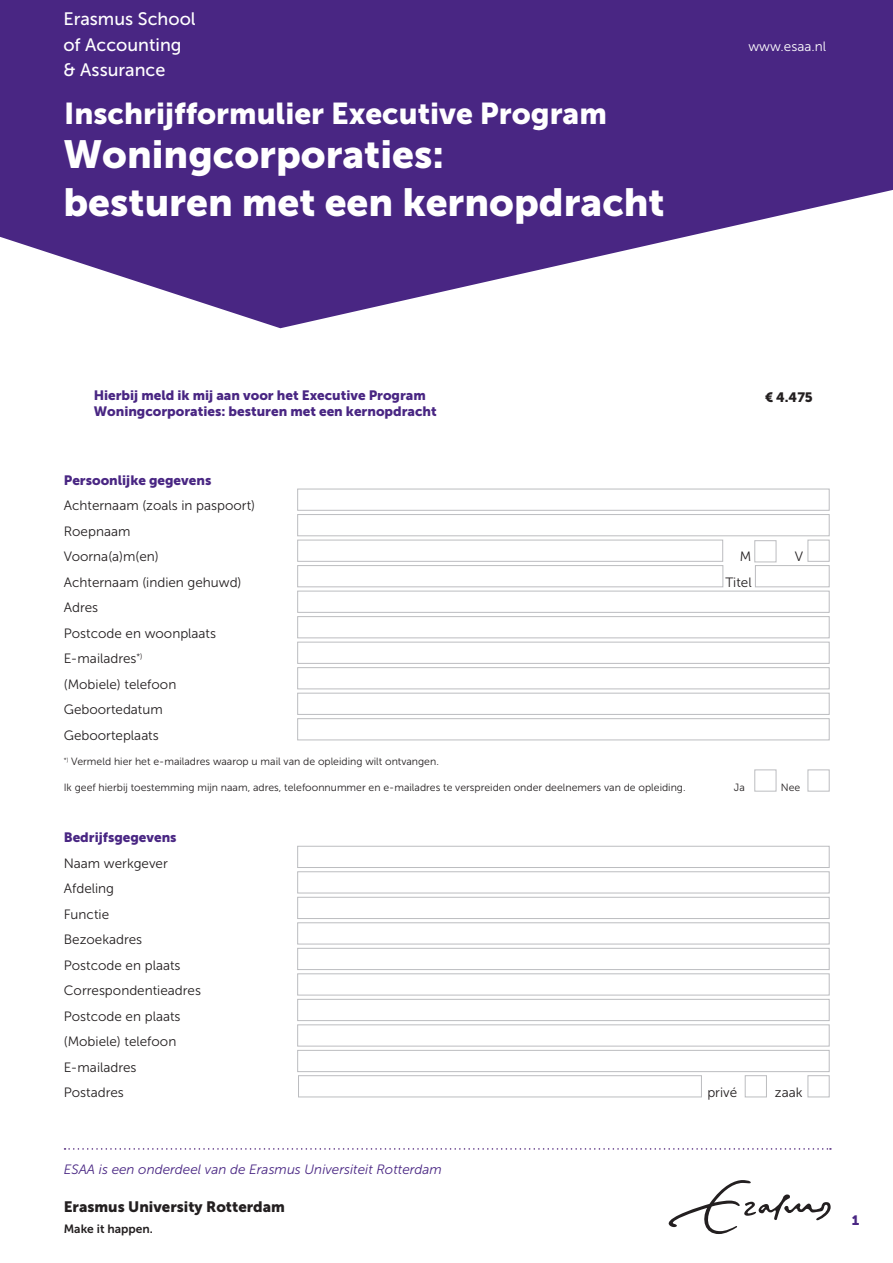
<style>
.page{position:relative;width:893px;height:1263px;background:#fff}
.page>*{position:absolute;margin:0;border:0;box-sizing:border-box;transform-origin:0 0}
.Body{font:39px/48.3px "Museo Sans 900";color:#fff}
.Body-2{font:30px "Museo Sans 900";color:#fff}
.Body-3{font:18px/25.5px "Museo Sans 500";color:#fff}
.t1{font:15px "Museo Sans 900";color:#231f20}
.Body-4{font:13.5px "Museo Sans 300";color:#231f20}
.Body-5{font:13.5px/16.2px "Museo Sans 900";color:#492683}
.Body-6{font:italic 13.5px "Museo Sans 300";color:#492683}
.Subheading_1__kleur{font:13.5px "Museo Sans 300";color:#fff}
.t2{font:13.5px "Museo Sans 900";color:#231f20}
.Subheading_1__kleur-2{font:13.5px "Museo Sans 900";color:#492683}
.t3{font:12px "Museo Sans 700";color:#231f20}
.Body-7{font:10.5px "Museo Sans 300";color:#231f20}
</style>
<div class="page">
<svg style="left:669px;top:1180px;width:162px;height:54px"></svg>
<svg style="left:65px;top:1148px;width:766px;height:2px"></svg>
<svg style="left:0;top:0;width:893px;height:328px;fill:#492683"></svg>
<div style="left:297px;top:489px;width:532px;height:21px;background:#fff;border:1px solid #bcbdc0"></div>
<div style="left:297px;top:846px;width:532px;height:22px;background:#fff;border:1px solid #bcbdc0"></div>
<div style="left:297px;top:871px;width:532px;height:22px;background:#fff;border:1px solid #bcbdc0"></div>
<div style="left:297px;top:897px;width:532px;height:22px;background:#fff;border:1px solid #bcbdc0"></div>
<div style="left:297px;top:922px;width:532px;height:22px;background:#fff;border:1px solid #bcbdc0"></div>
<div style="left:297px;top:948px;width:532px;height:22px;background:#fff;border:1px solid #bcbdc0"></div>
<div style="left:297px;top:974px;width:532px;height:21px;background:#fff;border:1px solid #bcbdc0"></div>
<div style="left:297px;top:999px;width:532px;height:22px;background:#fff;border:1px solid #bcbdc0"></div>
<div style="left:297px;top:1025px;width:532px;height:21px;background:#fff;border:1px solid #bcbdc0"></div>
<div style="left:297px;top:1050px;width:532px;height:22px;background:#fff;border:1px solid #bcbdc0"></div>
<div style="left:297px;top:514px;width:532px;height:22px;background:#fff;border:1px solid #bcbdc0"></div>
<div style="left:297px;top:540px;width:426px;height:21px;background:#fff;border:1px solid #bcbdc0"></div>
<div style="left:808px;top:540px;width:21px;height:21px;background:#fff;border:1px solid #bcbdc0"></div>
<div style="left:808px;top:770px;width:21px;height:21px;background:#fff;border:1px solid #bcbdc0"></div>
<div style="left:755px;top:540px;width:21px;height:22px;background:#fff;border:1px solid #bcbdc0"></div>
<div style="left:755px;top:770px;width:21px;height:21px;background:#fff;border:1px solid #bcbdc0"></div>
<div style="left:297px;top:565px;width:426px;height:22px;background:#fff;border:1px solid #bcbdc0"></div>
<div style="left:755px;top:565px;width:74px;height:22px;background:#fff;border:1px solid #bcbdc0"></div>
<div style="left:297px;top:591px;width:532px;height:21px;background:#fff;border:1px solid #bcbdc0"></div>
<div style="left:297px;top:616px;width:532px;height:22px;background:#fff;border:1px solid #bcbdc0"></div>
<div style="left:297px;top:642px;width:532px;height:21px;background:#fff;border:1px solid #bcbdc0"></div>
<div style="left:297px;top:667px;width:532px;height:22px;background:#fff;border:1px solid #bcbdc0"></div>
<div style="left:297px;top:693px;width:532px;height:22px;background:#fff;border:1px solid #bcbdc0"></div>
<div style="left:297px;top:718px;width:532px;height:22px;background:#fff;border:1px solid #bcbdc0"></div>
<div style="left:808px;top:1075px;width:21px;height:22px;background:#fff;border:1px solid #bcbdc0"></div>
<div style="left:745px;top:1075px;width:22px;height:22px;background:#fff;border:1px solid #bcbdc0"></div>
<div style="left:298px;top:1075px;width:404px;height:22px;background:#fff;border:1px solid #bcbdc0"></div>
<p class="Body-3" style="left:63px;top:6px;width:134px">Erasmus School of Accounting &amp; Assurance</p>
<p class="Body-2" style="left:64px;top:97px;width:544px">Inschrijfformulier Executive Program</p>
<p class="Body" style="left:63px;top:130px;width:603px">Woningcorporaties:<br>besturen met een kernopdracht</p>
<p class="Subheading_1__kleur" style="left:748px;top:39px;width:79px">www.esaa.nl</p>
<p class="Body-5" style="left:94px;top:387px;width:345px">Hierbij meld ik mij aan voor het Executive Program<br>Woningcorporaties: besturen met een kernopdracht</p>
<p class="t2" style="left:765px;top:390px;width:49px">€ 4.475</p>
<p class="Body-5" style="left:64px;top:472px;width:149px">Persoonlijke gegevens</p>
<p class="Body-4" style="left:64px;top:498px;width:193px">Achternaam (zoals in paspoort)</p>
<p class="Body-4" style="left:64px;top:524px;width:68px">Roepnaam</p>
<p class="Body-4" style="left:64px;top:549px;width:97px">Voorna(a)m(en)</p>
<p class="Body-4" style="left:740px;top:549px;width:13px">M</p>
<p class="Body-4" style="left:795px;top:549px;width:10px">V</p>
<p class="Body-4" style="left:64px;top:575px;width:179px">Achternaam (indien gehuwd)</p>
<p class="Body-4" style="left:725px;top:575px;width:28px">Titel</p>
<p class="Body-4" style="left:64px;top:600px;width:36px">Adres</p>
<p class="Body-4" style="left:64px;top:626px;width:154px">Postcode en woonplaats</p>
<p class="Body-4" style="left:64px;top:651px;width:80px">E-mailadres<sup>*)</sup></p>
<p class="Body-4" style="left:64px;top:677px;width:114px">(Mobiele) telefoon</p>
<p class="Body-4" style="left:64px;top:702px;width:100px">Geboortedatum</p>
<p class="Body-4" style="left:64px;top:728px;width:97px">Geboorteplaats</p>
<p class="Body-7" style="left:64px;top:756px;width:377px"><sup>*)</sup> Vermeld hier het e-mailadres waarop u mail van de opleiding wilt ontvangen.</p>
<p class="Body-7" style="left:64px;top:782px;width:623px">Ik geef hierbij toestemming mijn naam, adres, telefoonnummer en e-mailadres te verspreiden onder deelnemers van de opleiding.</p>
<p class="Body-7" style="left:734px;top:782px;width:12px">Ja</p>
<p class="Body-7" style="left:781px;top:782px;width:21px">Nee</p>
<p class="Body-5" style="left:64px;top:829px;width:114px">Bedrijfsgegevens</p>
<p class="Body-4" style="left:64px;top:855px;width:106px">Naam werkgever</p>
<p class="Body-4" style="left:64px;top:881px;width:52px">Afdeling</p>
<p class="Body-4" style="left:64px;top:907px;width:47px">Functie</p>
<p class="Body-4" style="left:64px;top:932px;width:80px">Bezoekadres</p>
<p class="Body-4" style="left:64px;top:958px;width:118px">Postcode en plaats</p>
<p class="Body-4" style="left:64px;top:983px;width:139px">Correspondentieadres</p>
<p class="Body-4" style="left:64px;top:1009px;width:118px">Postcode en plaats</p>
<p class="Body-4" style="left:64px;top:1034px;width:114px">(Mobiele) telefoon</p>
<p class="Body-4" style="left:64px;top:1060px;width:74px">E-mailadres</p>
<p class="Body-4" style="left:64px;top:1085px;width:62px">Postadres</p>
<p class="Body-4" style="left:707px;top:1085px;width:31px">privé</p>
<p class="Body-4" style="left:775px;top:1085px;width:29px">zaak</p>
<p class="Body-6" style="left:64px;top:1162px;width:380px">ESAA is een onderdeel van de Erasmus Universiteit Rotterdam</p>
<p class="t1" style="left:64px;top:1198px;width:223px">Erasmus University Rotterdam</p>
<p class="t3" style="left:64px;top:1222px;width:91px">Make it happen.</p>
<p class="Subheading_1__kleur-2" style="left:852px;top:1212px;width:9px">1</p>
</div>
